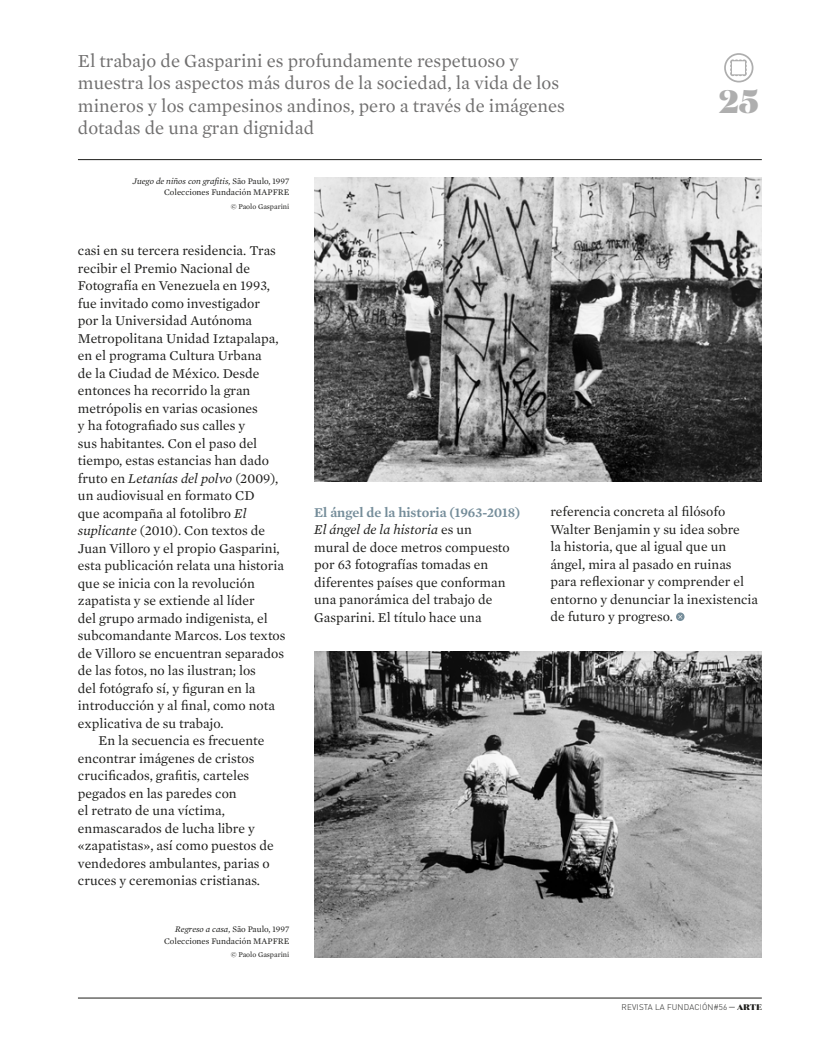
<style>
.page{position:relative;width:815px;height:1063px;background:#fff}
.page>*{position:absolute;margin:0;border:0;box-sizing:border-box;transform-origin:0 0}
.t1{font:900 32.5px "Domaine Display";color:#aeaeae}
.t2{font:18.75px/22.5px "Mercury Text G1";color:#706f6f}
.t3{font:13.75px/17.5px "Mercury Text G1";color:#1d1d1b}
.t4{font:italic 13.75px "Mercury Text G1";color:#1d1d1b}
.t5{font:8.75px/11.9px "Mercury Text G1";color:#1d1d1b;text-align:right}
.t6{font:300 8.12px "DIN Pro";letter-spacing:.02em;color:#1d1d1b}
.t7{font:7.5px "Mercury Text G1";color:#1d1d1b}
.s1{font-style:italic}
.s2{font-style:normal}
.s3{font-weight:600;color:#758d9a}
.s4{font-family:"Domaine Display";font-weight:900}
</style>
<div class="page">
<hr style="left:78px;top:159px;width:684px;height:1px;background:#1d1d1b">
<hr style="left:78px;top:998px;width:684px;height:1px;background:#1d1d1b">
<svg style="left:725px;top:54px;width:28px;height:28px"></svg>
<svg style="left:730px;top:59px;width:17px;height:17px"></svg>
<div style="left:724px;top:53px;width:29px;height:29px;border:2px solid #aeaeae;border-radius:50%"></div>
<svg style="left:676px;top:612px;width:9px;height:9px"></svg>
<svg style="left:678px;top:615px;width:4px;height:4px"></svg>
<img style="left:314px;top:177px;width:448px;height:304px">
<img style="left:314px;top:651px;width:448px;height:306px">
<h2 class="t2" style="left:78px;top:50px;width:488px">El trabajo de Gasparini es profundamente respetuoso y muestra los aspectos más duros de la sociedad, la vida de los mineros y los campesinos andinos, pero a través de imágenes dotadas de una gran dignidad</h2>
<p class="t5" style="left:133px;top:175px;width:158px"><span class="s1">Juego de niños con grafitis,</span> São Paulo, 1997<br>Colecciones Fundación MAPFRE</p>
<p class="t7" style="left:231px;top:202px;width:60px">© Paolo Gasparini</p>
<h1 class="t1" style="left:719px;top:80px;width:41px">25</h1>
<p class="t3" style="left:78px;top:242px;width:199px">casi en su tercera residencia. Tras</p>
<p class="t3" style="left:78px;top:260px;width:174px">recibir el Premio Nacional de</p>
<p class="t3" style="left:78px;top:277px;width:193px">Fotografía en Venezuela en 1993,</p>
<p class="t3" style="left:78px;top:295px;width:184px">fue invitado como investigador</p>
<p class="t3" style="left:78px;top:312px;width:176px">por la Universidad Autónoma</p>
<p class="t3" style="left:78px;top:330px;width:202px">Metropolitana Unidad Iztapalapa,</p>
<p class="t3" style="left:78px;top:347px;width:185px">en el programa Cultura Urbana</p>
<p class="t3" style="left:78px;top:365px;width:183px">de la Ciudad de México. Desde</p>
<p class="t3" style="left:78px;top:382px;width:174px">entonces ha recorrido la gran</p>
<p class="t3" style="left:78px;top:400px;width:181px">metrópolis en varias ocasiones</p>
<p class="t3" style="left:78px;top:417px;width:169px">y ha fotografiado sus calles y</p>
<p class="t3" style="left:78px;top:435px;width:181px">sus habitantes. Con el paso del</p>
<p class="t3" style="left:78px;top:452px;width:192px">tiempo, estas estancias han dado</p>
<p class="t4" style="left:78px;top:470px;width:202px"><span class="s2">fruto en</span> Letanías del polvo <span class="s2">(2009),</span></p>
<p class="t3" style="left:78px;top:487px;width:178px">un audiovisual en formato CD</p>
<p class="t3" style="left:78px;top:505px;width:170px">que acompaña al fotolibro <span class="s1">El</span></p>
<p class="t3" style="left:78px;top:522px;width:189px"><span class="s1">suplicante</span> (2010). Con textos de</p>
<p class="t3" style="left:78px;top:540px;width:203px">Juan Villoro y el propio Gasparini,</p>
<p class="t3" style="left:78px;top:557px;width:208px">esta publicación relata una historia</p>
<p class="t3" style="left:78px;top:575px;width:178px">que se inicia con la revolución</p>
<p class="t3" style="left:78px;top:592px;width:178px">zapatista y se extiende al líder</p>
<p class="t3" style="left:78px;top:610px;width:191px">del grupo armado indigenista, el</p>
<p class="t3" style="left:78px;top:627px;width:209px">subcomandante Marcos. Los textos</p>
<p class="t3" style="left:78px;top:645px;width:208px">de Villoro se encuentran separados</p>
<p class="t3" style="left:78px;top:662px;width:180px">de las fotos, no las ilustran; los</p>
<p class="t3" style="left:78px;top:680px;width:179px">del fotógrafo sí, y figuran en la</p>
<p class="t3" style="left:78px;top:697px;width:199px">introducción y al final, como nota</p>
<p class="t3" style="left:78px;top:715px;width:147px">explicativa de su trabajo.</p>
<p class="t3" style="left:99px;top:732px;width:167px">En la secuencia es frecuente</p>
<p class="t3" style="left:78px;top:750px;width:178px">encontrar imágenes de cristos</p>
<p class="t3" style="left:78px;top:767px;width:173px">crucificados, grafitis, carteles</p>
<p class="t3" style="left:78px;top:785px;width:160px">pegados en las paredes con</p>
<p class="t3" style="left:78px;top:802px;width:148px">el retrato de una víctima,</p>
<p class="t3" style="left:78px;top:820px;width:178px">enmascarados de lucha libre y</p>
<p class="t3" style="left:78px;top:837px;width:197px">«zapatistas», así como puestos de</p>
<p class="t3" style="left:78px;top:855px;width:193px">vendedores ambulantes, parias o</p>
<p class="t3" style="left:78px;top:872px;width:184px">cruces y ceremonias cristianas.</p>
<p class="t5" style="left:164px;top:924px;width:127px"><span class="s1">Regreso a casa,</span> São Paulo, 1997<br>Colecciones Fundación MAPFRE</p>
<p class="t7" style="left:231px;top:950px;width:60px">© Paolo Gasparini</p>
<p class="t3" style="left:314px;top:503px;width:208px"><span class="s3">El ángel de la historia (1963-2018)<br></span><span class="s1">El ángel de la historia</span> es un<br>mural de doce metros compuesto por 63 fotografías tomadas en diferentes países que conforman una panorámica del trabajo de<br>Gasparini. El título hace una</p>
<p class="t3" style="left:550px;top:503px;width:209px">referencia concreta al filósofo<br>Walter Benjamin y su idea sobre<br>la historia, que al igual que un ángel, mira al pasado en ruinas para reflexionar y comprender el entorno y denunciar la inexistencia de futuro y progreso.</p>
<p class="t6" style="left:622px;top:1001px;width:142px">REVISTA LA FUNDACIÓN#56 <span class="s4">— ARTE</span></p>
</div>
